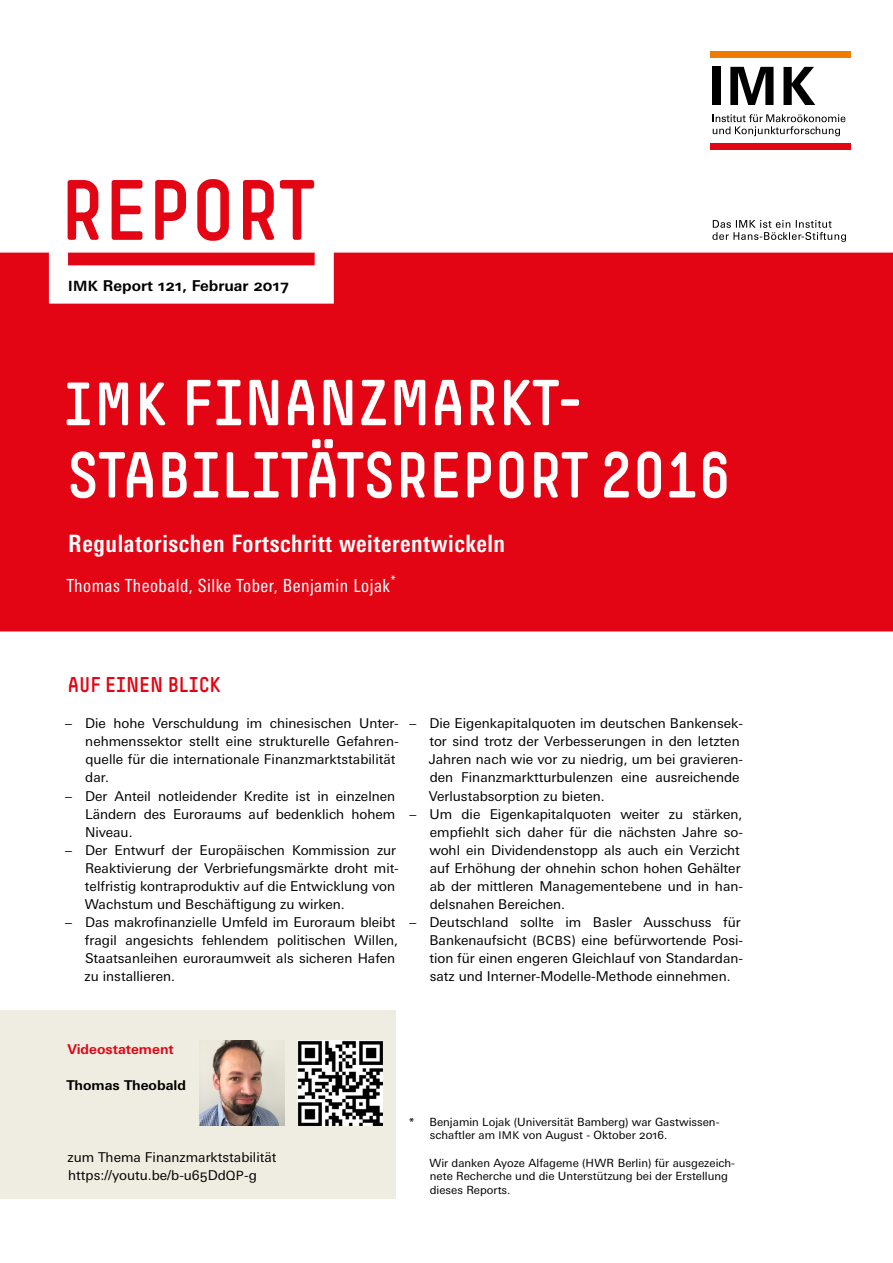
<style>
.page{position:relative;width:893px;height:1263px;background:#fff}
.page>*{position:absolute;margin:0;border:0;box-sizing:border-box;transform-origin:0 0}
.t1{font:84px "Simple HBS";color:#e30513}
.Haupttitel{font:63.75px/72.3px "Simple HBS";color:#fff}
.Untertitel{font:700 condensed 23.85px "Univers Next Pro";letter-spacing:.025em;color:#fff}
.Ü1_Hauptüberschrift{font:21px "Simple HBS";color:#e30513}
.Autoren{font:condensed 18px "Univers Next Pro";letter-spacing:.025em;color:#fff}
.Ausgabe{font:700 15px "Univers Next Pro";color:#000}
.t2{font:13.5px/18px "Univers Next Pro";color:#000}
.t3{font:700 13.5px "Univers Next Pro";color:#e30513}
.t4{font:700 13.5px "Univers Next Pro";color:#000}
.Fußnote{font:11.25px/13.5px "Univers Next Pro";color:#000}
.s1{font-size:14.1px}
.s2{font-size:60px}
.s3{font-size:12.75px}
.s4{font-size:10.65px}
</style>
<div class="page">
<div style="left:0;top:253px;width:893px;height:378px;background:#e30513"></div>
<div style="left:0;top:1010px;width:395px;height:188px;background:#efede1"></div>
<img style="left:200px;top:1041px;width:85px;height:85px">
<img style="left:298px;top:1041px;width:85px;height:85px">
<svg style="left:712px;top:220px;width:134px;height:22px"></svg>
<div style="left:710px;top:51px;width:140px;height:6px;background:#ef7c00"></div>
<div style="left:710px;top:143px;width:140px;height:7px;background:#e30513"></div>
<svg style="left:713px;top:114px;width:132px;height:22px"></svg>
<div style="left:713px;top:67px;width:8px;height:38px;background:#000"></div>
<svg style="left:730px;top:67px;width:43px;height:38px"></svg>
<svg style="left:783px;top:67px;width:32px;height:38px"></svg>
<h1 class="t1" style="left:60px;top:163px;width:256px">REPORT</h1>
<p class="Ausgabe" style="left:68px;top:277px;width:222px"><span class="s1">IMK</span> Report 121, Februar 2017</p>
<p class="Haupttitel" style="left:64px;top:367px;width:669px"><span class="s2">IMK</span> FINANZMARKT-<br>STABILITÄTSREPORT 2016</p>
<p class="Untertitel" style="left:68px;top:529px;width:438px">Regulatorischen Fortschritt weiterentwickeln</p>
<p class="Autoren" style="left:66px;top:575px;width:331px">Thomas Theobald, Silke Tober, Benjamin Lojak<sup>*</sup></p>
<p class="Ü1_Hauptüberschrift" style="left:68px;top:673px;width:154px">AUF EINEN BLICK</p>
<p class="t2" style="left:85px;top:714px;width:315px;text-indent:-20px">– Die hohe Verschuldung im chinesischen Unter&shy;nehmenssektor stellt eine strukturelle Gefahren&shy;quelle für die internationale Finanzmarktstabilität dar.</p>
<p class="t2" style="left:85px;top:787px;width:312px;text-align:justify;text-indent:-20px">– Der Anteil notleidender Kredite ist in einzelnen Ländern des Euroraums auf bedenklich hohem Niveau.</p>
<p class="t2" style="left:85px;top:841px;width:315px;text-indent:-20px">– Der Entwurf der Europäischen Kommission zur Reaktivierung der Verbriefungsmärkte droht mit&shy;telfristig kontraproduktiv auf die Entwicklung von Wachstum und Beschäftigung zu wirken.</p>
<p class="t2" style="left:85px;top:913px;width:315px;text-indent:-19px">– Das makrofinanzielle Umfeld im Euroraum bleibt fragil angesichts fehlendem politischen Willen, Staatsanleihen euroraumweit als sicheren Hafen zu installieren.</p>
<p class="t2" style="left:429px;top:714px;width:316px;text-indent:-19px">– Die Eigenkapitalquoten im deutschen Bankensek&shy;tor sind trotz der Verbesserungen in den letzten Jahren nach wie vor zu niedrig, um bei gravieren&shy;den Finanzmarktturbulenzen eine ausreichende Verlustabsorption zu bieten.</p>
<p class="t2" style="left:429px;top:805px;width:315px;text-indent:-20px">– Um die Eigenkapitalquoten weiter zu stärken, empfiehlt sich daher für die nächsten Jahre so&shy;wohl ein Dividendenstopp als auch ein Verzicht auf Erhöhung der ohnehin schon hohen Gehälter ab der mittleren Managementebene und in han&shy;delsnahen Bereichen.</p>
<p class="t2" style="left:429px;top:913px;width:315px;text-indent:-20px">– Deutschland sollte im Basler Ausschuss für Bankenaufsicht (<span class="s3">BCBS</span>) eine befürwortende Posi&shy;tion für einen engeren Gleichlauf von Standardan&shy;satz und Interner-Modelle-Methode einnehmen.</p>
<p class="t3" style="left:68px;top:1041px;width:108px">Videostatement</p>
<p class="t4" style="left:67px;top:1077px;width:121px">Thomas Theobald</p>
<p class="t2" style="left:68px;top:1148px;width:210px">zum Thema Finanzmarktstabilität</p>
<p class="t2" style="left:68px;top:1166px;width:190px">https://youtu.be/b-u65Dd<span class="s3">QP</span>-g</p>
<p class="Fußnote" style="left:430px;top:1115px;width:291px;text-indent:-21px">* Benjamin Lojak (Universität Bamberg) war Gastwissen&shy;schaftler am <span class="s4">IMK</span> von August - Oktober 2016.</p>
<p class="Fußnote" style="left:429px;top:1156px;width:307px">Wir danken Ayoze Alfageme (HWR Berlin) für ausgezeich&shy;nete Recherche und die Unterstützung bei der Erstellung dieses Reports.</p>
</div>
